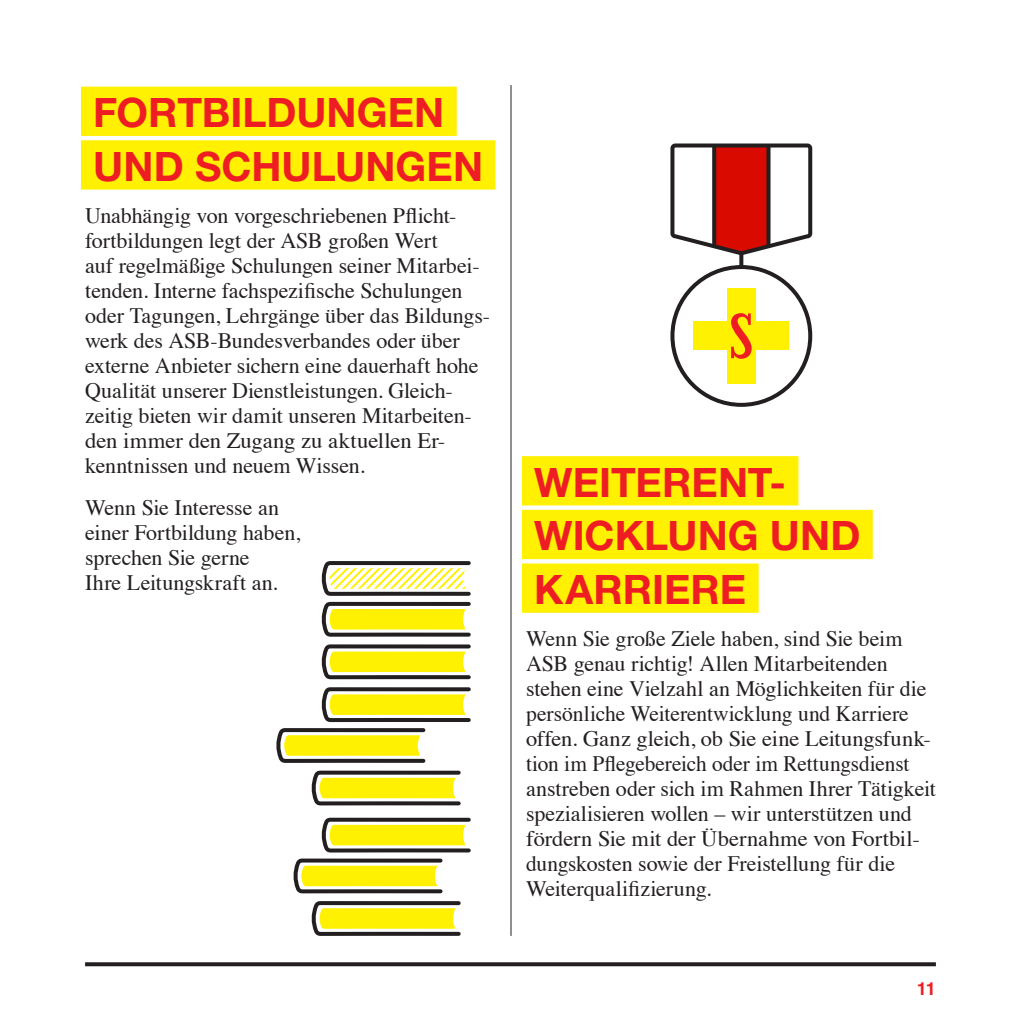
<style>
.page{position:relative;width:1021px;height:1021px;background:#fff}
.page>*{position:absolute;margin:0;border:0;box-sizing:border-box;transform-origin:0 0}
.t1{font:700 40.6px/53.6px "Helvetica Neue LT Pro";color:#ee1d23}
.t2{font:22px/25px "Times";letter-spacing:-.005em;color:#231f20}
.t3{font:700 18px "Helvetica";color:#ee1d23}
</style>
<div class="page">
<div style="left:81px;top:87px;width:376px;height:49px;background:#fff101"></div>
<div style="left:81px;top:140px;width:414px;height:50px;background:#fff101"></div>
<div style="left:522px;top:456px;width:276px;height:49px;background:#fff101"></div>
<div style="left:522px;top:510px;width:350px;height:49px;background:#fff101"></div>
<div style="left:522px;top:563px;width:236px;height:50px;background:#fff101"></div>
<hr style="left:510px;top:85px;width:1px;height:850px;background:#231f20">
<svg style="left:293px;top:817px;width:178px;height:119px"></svg>
<svg style="left:276px;top:561px;width:195px;height:245px"></svg>
<div style="left:727px;top:288px;width:28px;height:95px;background:#fff101"></div>
<div style="left:693px;top:321px;width:96px;height:29px;background:#fff101"></div>
<svg style="left:731px;top:313px;width:20px;height:46px"></svg>
<svg style="left:714px;top:148px;width:54px;height:105px;background:#d10e05"></svg>
<div style="left:670px;top:143px;width:142px;height:95px;border:4px solid #231f20;border-radius:3px"></div>
<svg style="left:766px;top:146px;width:4px;height:101px"></svg>
<svg style="left:712px;top:146px;width:4px;height:101px"></svg>
<svg style="left:739px;top:253px;width:4px;height:12px"></svg>
<div style="left:670px;top:265px;width:142px;height:142px;border:4px solid #231f20;border-radius:50%"></div>
<svg style="left:85px;top:962px;width:850px;height:4px;background:#312e2f"></svg>
<h1 class="t1" style="left:93px;top:85px;width:391px">FORTBILDUNGEN<br>UND SCHULUNGEN</h1>
<p class="t2" style="left:85px;top:201px;width:406px">Unabhängig von vorgeschriebenen Pflicht&shy;fortbildungen legt der ASB großen Wert<br>auf regelmäßige Schulungen seiner Mitarbei&shy;tenden. Interne fachspezifische Schulungen oder Tagungen, Lehrgänge über das Bildungs&shy;werk des ASB-Bundesverbandes oder über externe Anbieter sichern eine dauerhaft hohe Qualität unserer Dienstleistungen. Gleich&shy;zeitig bieten wir damit unseren Mitarbeiten&shy;den immer den Zugang zu aktuellen Er&shy;kenntnissen und neuem Wissen.</p>
<p class="t2" style="left:85px;top:493px;width:217px">Wenn Sie Interesse an einer Fortbildung haben, sprechen Sie gerne<br>Ihre Leitungskraft an.</p>
<h1 class="t1" style="left:534px;top:454px;width:327px">WEITERENT-<br>WICKLUNG UND<br>KARRIERE</h1>
<p class="t2" style="left:526px;top:624px;width:411px">Wenn Sie große Ziele haben, sind Sie beim ASB genau richtig! Allen Mitarbeitenden stehen eine Vielzahl an Möglichkeiten für die persönliche Weiterentwicklung und Karriere offen. Ganz gleich, ob Sie eine Leitungsfunk&shy;tion im Pflegebereich oder im Rettungsdienst anstreben oder sich im Rahmen Ihrer Tätigkeit spezialisieren wollen – wir unterstützen und fördern Sie mit der Übernahme von Fortbil&shy;dungskosten sowie der Freistellung für die Weiterqualifizierung.</p>
<p class="t3" style="left:916px;top:973px;width:21px">11</p>
</div>
